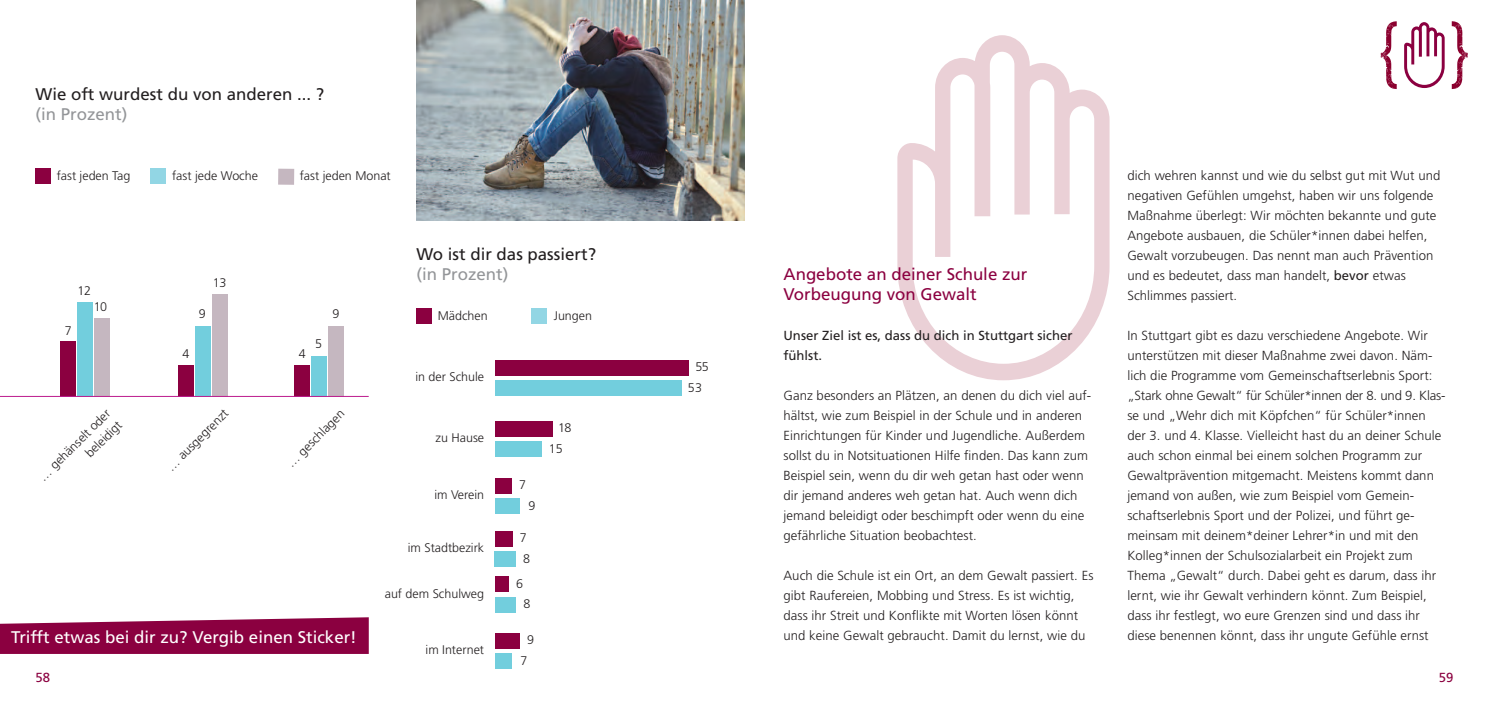
<style>
.page{position:relative;width:1489px;height:709px;background:#fff}
.page>*{position:absolute;margin:0;border:0;box-sizing:border-box;transform-origin:0 0}
.t1{font:16.88px/20px "Frutiger LT Com";color:#231f20}
.t2{font:16.88px/20px "Frutiger LT Com";color:#8b0040}
.t3{font:16.88px "Frutiger LT Com";color:#fff}
.t4{font:300 13.12px/20px "Frutiger LT Com";letter-spacing:.005em;color:#231f20}
.t5{font:13.12px/20px "Frutiger LT Com";color:#231f20}
.t6{font:13.12px "Frutiger LT Com";color:#8b0040}
.t7{font:300 12.5px "Frutiger LT Com";color:#231f20}
.s1{color:#939598}
.s2{font-weight:400}
</style>
<div class="page">
<svg style="left:1380px;top:21px;width:16px;height:68px"></svg>
<svg style="left:1451px;top:21px;width:16px;height:68px"></svg>
<svg style="left:1404px;top:22px;width:40px;height:66px"></svg>
<img style="left:416px;top:0;width:328px;height:221px">
<svg style="left:0;top:617px;width:369px;height:37px;background:#961852"></svg>
<svg style="left:897px;top:35px;width:212px;height:345px"></svg>
<div style="left:294px;top:365px;width:16px;height:31px;background:#8b0040"></div>
<div style="left:311px;top:356px;width:16px;height:40px;background:#72cedd"></div>
<div style="left:328px;top:326px;width:16px;height:70px;background:#c5b7c0"></div>
<div style="left:178px;top:365px;width:16px;height:31px;background:#8b0040"></div>
<div style="left:195px;top:326px;width:16px;height:70px;background:#72cedd"></div>
<div style="left:212px;top:294px;width:15px;height:102px;background:#c5b7c0"></div>
<div style="left:60px;top:341px;width:16px;height:55px;background:#8b0040"></div>
<div style="left:77px;top:302px;width:16px;height:94px;background:#72cedd"></div>
<div style="left:94px;top:318px;width:16px;height:78px;background:#c5b7c0"></div>
<hr style="left:0;top:396px;width:369px;height:1px;background:#bc1b8d">
<div style="left:35px;top:168px;width:16px;height:16px;background:#8b0040"></div>
<div style="left:149px;top:168px;width:16px;height:16px;background:#92d6e4"></div>
<div style="left:278px;top:169px;width:16px;height:16px;background:#c5b7c0"></div>
<div style="left:416px;top:308px;width:16px;height:16px;background:#8b0040"></div>
<div style="left:530px;top:308px;width:16px;height:16px;background:#92d6e4"></div>
<div style="left:495px;top:360px;width:193px;height:16px;background:#8b0040"></div>
<div style="left:494px;top:380px;width:187px;height:16px;background:#72cedd"></div>
<div style="left:495px;top:421px;width:57px;height:15px;background:#8b0040"></div>
<div style="left:494px;top:441px;width:47px;height:16px;background:#72cedd"></div>
<div style="left:495px;top:478px;width:17px;height:16px;background:#8b0040"></div>
<div style="left:495px;top:498px;width:24px;height:16px;background:#72cedd"></div>
<div style="left:495px;top:531px;width:17px;height:16px;background:#8b0040"></div>
<div style="left:495px;top:551px;width:21px;height:16px;background:#72cedd"></div>
<div style="left:495px;top:576px;width:13px;height:16px;background:#8b0040"></div>
<div style="left:494px;top:596px;width:21px;height:16px;background:#72cedd"></div>
<div style="left:495px;top:632px;width:24px;height:16px;background:#8b0040"></div>
<div style="left:495px;top:653px;width:16px;height:16px;background:#72cedd"></div>
<p class="t1" style="left:35px;top:86px;width:290px">Wie oft wurdest du von anderen ... ? <span class="s1">(in Prozent)</span></p>
<p class="t7" style="left:57px;top:171px;width:75px">fast jeden Tag</p>
<p class="t7" style="left:172px;top:171px;width:87px">fast jede Woche</p>
<p class="t7" style="left:300px;top:171px;width:92px">fast jeden Monat</p>
<p class="t7" style="left:78px;top:286px;width:15px">12</p>
<p class="t7" style="left:65px;top:325px;width:8px">7</p>
<p class="t7" style="left:94px;top:301px;width:15px">10</p>
<p class="t7" style="left:37px;top:475px;width:97px;rotate:-45deg">… gehänselt oder</p>
<p class="t7" style="left:84px;top:451px;width:47px;rotate:-45deg">beleidigt</p>
<p class="t7" style="left:199px;top:309px;width:8px">9</p>
<p class="t7" style="left:213px;top:277px;width:15px">13</p>
<p class="t7" style="left:183px;top:349px;width:8px">4</p>
<p class="t7" style="left:165px;top:465px;width:83px;rotate:-45deg">… ausgegrenzt</p>
<p class="t7" style="left:299px;top:349px;width:8px">4</p>
<p class="t7" style="left:315px;top:338px;width:8px">5</p>
<p class="t7" style="left:332px;top:308px;width:8px">9</p>
<p class="t7" style="left:285px;top:461px;width:77px;rotate:-45deg">… geschlagen</p>
<p class="t1" style="left:416px;top:246px;width:181px">Wo ist dir das passiert? <span class="s1">(in Prozent)</span></p>
<p class="t7" style="left:438px;top:311px;width:52px">Mädchen</p>
<p class="t7" style="left:554px;top:311px;width:40px">Jungen</p>
<p class="t7" style="left:415px;top:372px;width:70px">in der Schule</p>
<p class="t7" style="left:435px;top:432px;width:50px">zu Hause</p>
<p class="t7" style="left:434px;top:490px;width:51px">im Verein</p>
<p class="t7" style="left:408px;top:543px;width:78px">im Stadtbezirk</p>
<p class="t7" style="left:519px;top:480px;width:8px">7</p>
<p class="t7" style="left:528px;top:500px;width:8px">9</p>
<p class="t7" style="left:520px;top:533px;width:8px">7</p>
<p class="t7" style="left:523px;top:553px;width:8px">8</p>
<p class="t7" style="left:558px;top:422px;width:15px">18</p>
<p class="t7" style="left:549px;top:443px;width:15px">15</p>
<p class="t3" style="left:11px;top:630px;width:347px">Trifft etwas bei dir zu? Vergib einen Sticker!</p>
<p class="t6" style="left:35px;top:671px;width:16px">58</p>
<p class="t7" style="left:385px;top:588px;width:101px">auf dem Schulweg</p>
<p class="t7" style="left:425px;top:644px;width:60px">im Internet</p>
<p class="t7" style="left:516px;top:578px;width:8px">6</p>
<p class="t7" style="left:523px;top:599px;width:8px">8</p>
<p class="t7" style="left:527px;top:634px;width:8px">9</p>
<p class="t7" style="left:520px;top:655px;width:8px">7</p>
<p class="t7" style="left:695px;top:362px;width:15px">55</p>
<p class="t7" style="left:688px;top:383px;width:15px">53</p>
<p class="t2" style="left:783px;top:266px;width:245px">Angebote an deiner Schule zur<br>Vorbeugung von Gewalt</p>
<p class="t5" style="left:783px;top:327px;width:290px">Unser Ziel ist es, dass du dich in Stuttgart sicher fühlst.</p>
<p class="t4" style="left:783px;top:386px;width:309px">Ganz besonders an Plätzen, an denen du dich viel auf&shy;hältst, wie zum Beispiel in der Schule und in anderen Einrichtungen für Kinder und Jugendliche. Außerdem sollst du in Notsituationen Hilfe finden. Das kann zum Beispiel sein, wenn du dir weh getan hast oder wenn dir jemand anderes weh getan hat. Auch wenn dich jemand beleidigt oder beschimpft oder wenn du eine gefährliche Situation beobachtest.</p>
<p class="t4" style="left:783px;top:567px;width:311px">Auch die Schule ist ein Ort, an dem Gewalt passiert. Es gibt Raufereien, Mobbing und Stress. Es ist wichtig, dass ihr Streit und Konflikte mit Worten lösen könnt und keine Gewalt gebraucht. Damit du lernst, wie du</p>
<p class="t4" style="left:1127px;top:166px;width:314px">dich wehren kannst und wie du selbst gut mit Wut und negativen Gefühlen umgehst, haben wir uns folgende Maßnahme überlegt: Wir möchten bekannte und gute Angebote ausbauen, die Schüler*innen dabei helfen, Gewalt vorzubeugen. Das nennt man auch Prävention und es bedeutet, dass man handelt, <span class="s2">bevor</span> etwas Schlimmes passiert.</p>
<p class="t4" style="left:1127px;top:327px;width:319px">In Stuttgart gibt es dazu verschiedene Angebote. Wir unterstützen mit dieser Maßnahme zwei davon. Näm&shy;lich die Programme vom Gemeinschaftserlebnis Sport: „Stark ohne Gewalt“ für Schüler*innen der 8. und 9. Klas&shy;se und „Wehr dich mit Köpfchen“ für Schüler*innen der 3. und 4. Klasse. Vielleicht hast du an deiner Schule auch schon einmal bei einem solchen Programm zur Gewaltprävention mitgemacht. Meistens kommt dann jemand von außen, wie zum Beispiel vom Gemein&shy;schaftserlebnis Sport und der Polizei, und führt ge&shy;meinsam mit deinem*deiner Lehrer*in und mit den Kolleg*innen der Schulsozialarbeit ein Projekt zum Thema „Gewalt“ durch. Dabei geht es darum, dass ihr lernt, wie ihr Gewalt verhindern könnt. Zum Beispiel, dass ihr festlegt, wo eure Grenzen sind und dass ihr diese benennen könnt, dass ihr ungute Gefühle ernst</p>
<p class="t6" style="left:1438px;top:671px;width:16px">59</p>
</div>
